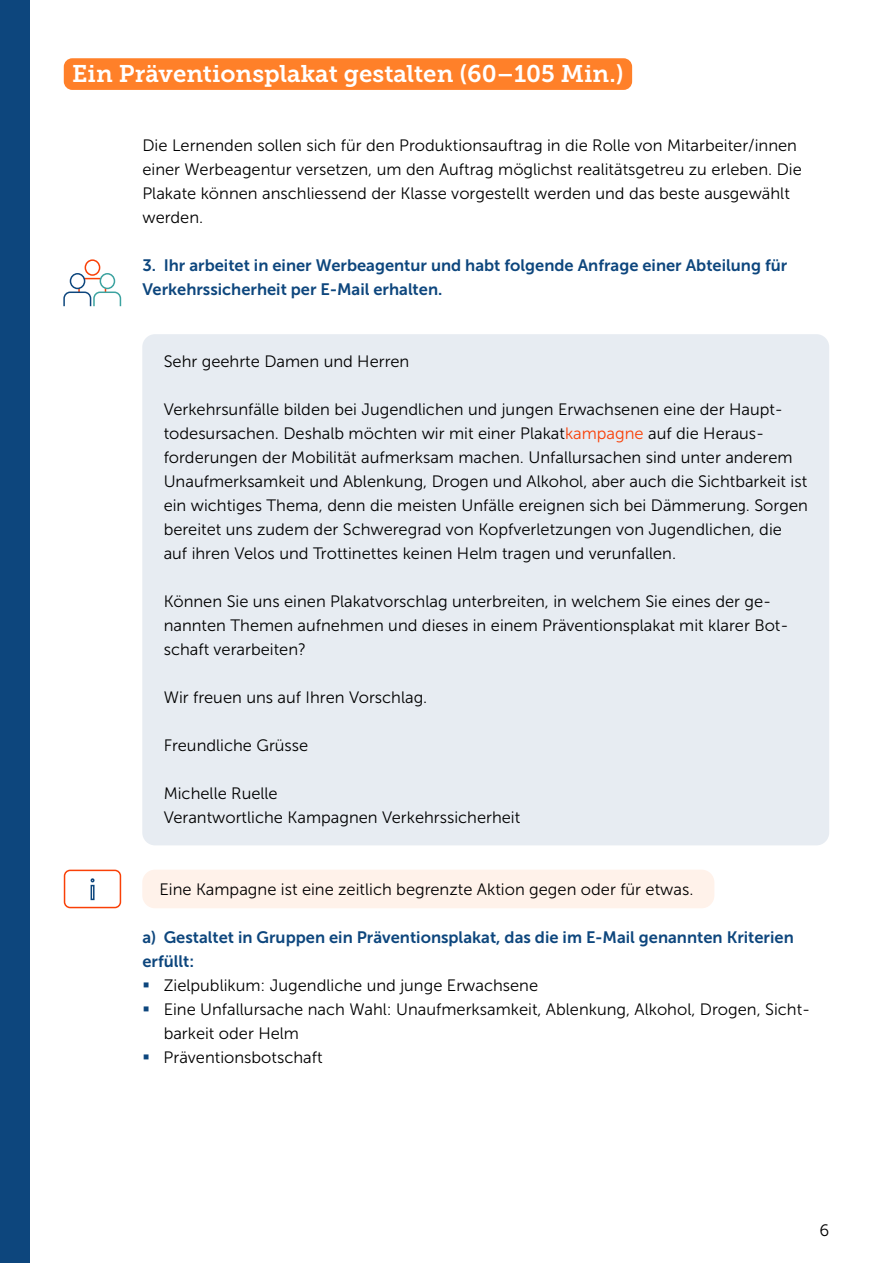
<style>
.page{position:relative;width:893px;height:1263px;background:#fff}
.page>*{position:absolute;margin:0;border:0;box-sizing:border-box;transform-origin:0 0}
.t1{font:24px "Museo Slab 700";color:#fff}
.t2{font:16.5px/24px "Museo Sans 300";color:#000}
.t3{font:16.5px/24px "Museo Sans 700";color:#0d467d}
.s1{color:#f94007}
</style>
<div class="page">
<div style="left:0;top:0;width:30px;height:1263px;background:#0d467d"></div>
<div style="left:142px;top:334px;width:687px;height:511px;background:#e7ecf2;border-radius:13px"></div>
<div style="left:142px;top:870px;width:572px;height:38px;background:#fff2ea;border-radius:13px"></div>
<div style="left:64px;top:58px;width:568px;height:32px;background:#ff8029;border-radius:9px"></div>
<svg style="left:63px;top:259px;width:59px;height:48px"></svg>
<div style="left:91px;top:885px;width:4px;height:15px;border:2px solid #0d467d"></div>
<svg style="left:91px;top:878px;width:4px;height:4px"></svg>
<div style="left:64px;top:870px;width:57px;height:38px;border:2px solid #f94007;border-radius:6px"></div>
<h1 class="t1" style="left:72px;top:60px;width:553px">Ein Präventionsplakat gestalten (60–105 Min.)</h1>
<p class="t2" style="left:142px;top:133px;width:661px">Die Lernenden sollen sich für den Produktionsauftrag in die Rolle von Mitarbeiter/innen einer Werbeagentur versetzen, um den Auftrag möglichst realitätsgetreu zu erleben. Die Plakate können anschliessend der Klasse vorgestellt werden und das beste ausgewählt werden.</p>
<p class="t3" style="left:142px;top:253px;width:646px">3. Ihr arbeitet in einer Werbeagentur und habt folgende Anfrage einer Abteilung für<br>Verkehrssicherheit per E-Mail erhalten.</p>
<p class="t2" style="left:164px;top:349px;width:247px">Sehr geehrte Damen und Herren</p>
<p class="t2" style="left:164px;top:397px;width:646px">Verkehrsunfälle bilden bei Jugendlichen und jungen Erwachsenen eine der Haupt&shy;todesursachen. Deshalb möchten wir mit einer Plakat<span class="s1">kampagne</span> auf die Heraus&shy;forderungen der Mobilität aufmerksam machen. Unfallursachen sind unter anderem Unaufmerksamkeit und Ablenkung, Drogen und Alkohol, aber auch die Sichtbarkeit ist ein wichtiges Thema, denn die meisten Unfälle ereignen sich bei Dämmerung. Sorgen bereitet uns zudem der Schweregrad von Kopfverletzungen von Jugendlichen, die auf ihren Velos und Trottinettes keinen Helm tragen und verunfallen.</p>
<p class="t2" style="left:164px;top:589px;width:626px">Können Sie uns einen Plakatvorschlag unterbreiten, in welchem Sie eines der ge&shy;nannten Themen aufnehmen und dieses in einem Präventionsplakat mit klarer Bot&shy;schaft verarbeiten?</p>
<p class="t2" style="left:164px;top:685px;width:265px">Wir freuen uns auf Ihren Vorschlag.</p>
<p class="t2" style="left:164px;top:733px;width:146px">Freundliche Grüsse</p>
<p class="t2" style="left:164px;top:781px;width:358px">Michelle Ruelle<br>Verantwortliche Kampagnen Verkehrssicherheit</p>
<p class="t2" style="left:159px;top:877px;width:535px">Eine Kampagne ist eine zeitlich begrenzte Aktion gegen oder für etwas.</p>
<p class="t3" style="left:142px;top:925px;width:653px">a) Gestaltet in Gruppen ein Präventionsplakat, das die im E-Mail genannten Kriterien erfüllt:</p>
<p class="t2" style="left:164px;top:973px;width:648px">Zielpublikum: Jugendliche und junge Erwachsene<br>Eine Unfallursache nach Wahl: Unaufmerksamkeit, Ablenkung, Alkohol, Drogen, Sicht&shy;barkeit oder Helm<br>Präventionsbotschaft</p>
<p class="t2" style="left:819px;top:1218px;width:11px">6</p>
</div>
